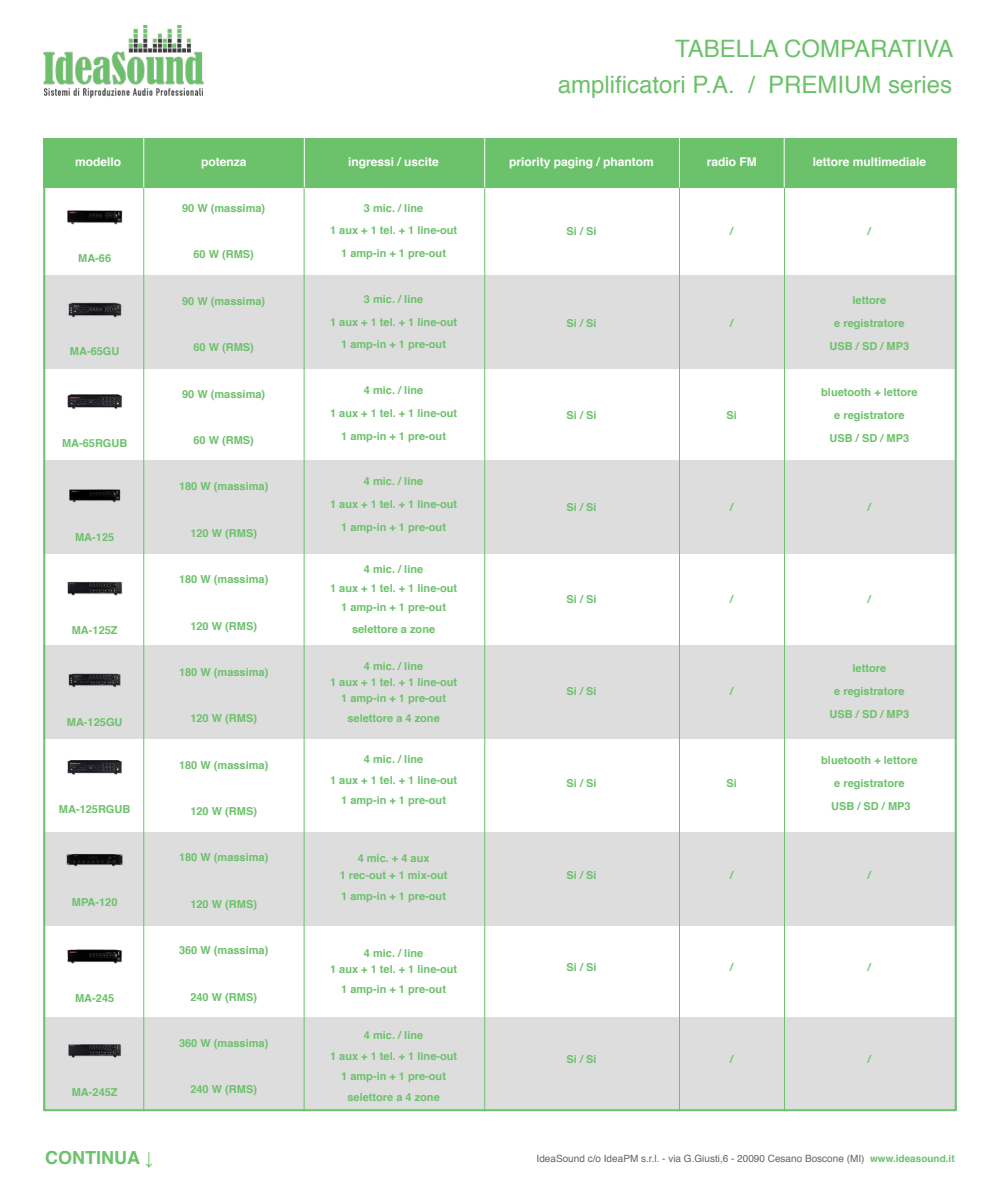
<style>
.page{position:relative;width:1000px;height:1200px;background:#fff}
.page>*{position:absolute;margin:0;border:0;box-sizing:border-box;transform-origin:0 0}
.t1{font:24px/36px "Helvetica";color:#6cc16b;text-align:right}
.t2{font:700 18px "Helvetica";color:#6cc16b}
.t3{font:700 12px "Helvetica";color:#fff}
.t4{font:700 11px/22.8px "Helvetica";color:#6cc16b;text-align:center}
.t5{font:10px "Helvetica";color:#646464}
.s1{font-family:"Arial";font-weight:400}
.s2{font-weight:700;color:#6cc16b}
</style>
<div class="page">
<img style="left:43px;top:25px;width:160px;height:73px">
<div style="left:43px;top:138px;width:914px;height:50px;background:#6cc16b"></div>
<div style="left:43px;top:275px;width:914px;height:94px;background:#ddd"></div>
<div style="left:43px;top:460px;width:914px;height:94px;background:#ddd"></div>
<div style="left:43px;top:645px;width:914px;height:94px;background:#ddd"></div>
<div style="left:43px;top:832px;width:914px;height:94px;background:#ddd"></div>
<div style="left:43px;top:1018px;width:914px;height:93px;background:#ddd"></div>
<hr style="left:143px;top:180px;width:1px;height:931px;background:#6cc16b">
<hr style="left:304px;top:180px;width:1px;height:931px;background:#6cc16b">
<hr style="left:484px;top:180px;width:1px;height:931px;background:#6cc16b">
<hr style="left:679px;top:180px;width:1px;height:931px;background:#6cc16b">
<hr style="left:784px;top:180px;width:1px;height:931px;background:#6cc16b">
<img style="left:67px;top:394px;width:56px;height:16px">
<img style="left:68px;top:302px;width:54px;height:16px">
<img style="left:67px;top:210px;width:56px;height:15px">
<img style="left:69px;top:489px;width:52px;height:14px">
<img style="left:67px;top:581px;width:56px;height:15px">
<img style="left:68px;top:673px;width:53px;height:15px">
<img style="left:66px;top:854px;width:57px;height:13px">
<img style="left:67px;top:760px;width:55px;height:15px">
<img style="left:67px;top:949px;width:55px;height:15px">
<img style="left:68px;top:1044px;width:53px;height:14px">
<hr style="left:143px;top:138px;width:1px;height:49px;background:#fff">
<hr style="left:304px;top:138px;width:1px;height:49px;background:#fff">
<hr style="left:484px;top:138px;width:1px;height:49px;background:#fff">
<hr style="left:679px;top:138px;width:1px;height:49px;background:#fff">
<hr style="left:784px;top:138px;width:1px;height:49px;background:#fff">
<p class="t3" style="left:75px;top:152px;width:48px">modello</p>
<p class="t4" style="left:78px;top:247px;width:34px">MA-66</p>
<p class="t4" style="left:70px;top:340px;width:51px">MA-65GU</p>
<p class="t4" style="left:62px;top:432px;width:67px">MA-65RGUB</p>
<p class="t4" style="left:75px;top:526px;width:41px">MA-125</p>
<p class="t4" style="left:72px;top:618px;width:47px">MA-125Z</p>
<p class="t4" style="left:67px;top:711px;width:57px">MA-125GU</p>
<p class="t4" style="left:59px;top:798px;width:73px">MA-125RGUB</p>
<p class="t4" style="left:72px;top:891px;width:47px">MPA-120</p>
<p class="t4" style="left:75px;top:987px;width:41px">MA-245</p>
<p class="t4" style="left:72px;top:1081px;width:47px">MA-245Z</p>
<p class="t3" style="left:201px;top:152px;width:47px">potenza</p>
<p class="t4" style="left:182px;top:197px;width:85px">90 W (massima)</p>
<p class="t4" style="left:193px;top:243px;width:62px">60 W (RMS)</p>
<p class="t4" style="left:182px;top:290px;width:85px">90 W (massima)</p>
<p class="t4" style="left:193px;top:336px;width:62px">60 W (RMS)</p>
<p class="t4" style="left:182px;top:382px;width:85px">90 W (massima)</p>
<p class="t4" style="left:193px;top:429px;width:62px">60 W (RMS)</p>
<p class="t4" style="left:179px;top:475px;width:91px">180 W (massima)</p>
<p class="t4" style="left:190px;top:522px;width:68px">120 W (RMS)</p>
<p class="t4" style="left:179px;top:568px;width:91px">180 W (massima)</p>
<p class="t4" style="left:190px;top:614px;width:68px">120 W (RMS)</p>
<p class="t4" style="left:179px;top:661px;width:91px">180 W (massima)</p>
<p class="t4" style="left:190px;top:707px;width:68px">120 W (RMS)</p>
<p class="t4" style="left:179px;top:754px;width:91px">180 W (massima)</p>
<p class="t4" style="left:190px;top:800px;width:68px">120 W (RMS)</p>
<p class="t4" style="left:179px;top:846px;width:91px">180 W (massima)</p>
<p class="t4" style="left:190px;top:893px;width:68px">120 W (RMS)</p>
<p class="t4" style="left:179px;top:939px;width:91px">360 W (massima)</p>
<p class="t4" style="left:190px;top:986px;width:68px">240 W (RMS)</p>
<p class="t4" style="left:179px;top:1032px;width:91px">360 W (massima)</p>
<p class="t4" style="left:190px;top:1078px;width:68px">240 W (RMS)</p>
<p class="t3" style="left:348px;top:152px;width:92px">ingressi / uscite</p>
<p class="t4" style="left:330px;top:196px;width:129px">3 mic. / line<br>1 aux + 1 tel. + 1 line-out<br>1 amp-in + 1 pre-out</p>
<p class="t4" style="left:330px;top:288px;width:129px">3 mic. / line<br>1 aux + 1 tel. + 1 line-out<br>1 amp-in + 1 pre-out</p>
<p class="t4" style="left:330px;top:379px;width:129px">4 mic. / line<br>1 aux + 1 tel. + 1 line-out<br>1 amp-in + 1 pre-out</p>
<p class="t4" style="left:330px;top:470px;width:129px">4 mic. / line<br>1 aux + 1 tel. + 1 line-out<br>1 amp-in + 1 pre-out</p>
<p class="t4" style="left:330px;top:559px;width:129px;line-height:19px">4 mic. / line<br>1 aux + 1 tel. + 1 line-out<br>1 amp-in + 1 pre-out</p>
<p class="t4" style="left:352px;top:618px;width:85px">selettore a zone</p>
<p class="t4" style="left:330px;top:658px;width:129px;line-height:16px">4 mic. / line<br>1 aux + 1 tel. + 1 line-out<br>1 amp-in + 1 pre-out</p>
<p class="t4" style="left:347px;top:707px;width:94px">selettore a 4 zone</p>
<p class="t4" style="left:330px;top:749px;width:129px;line-height:20.5px">4 mic. / line<br>1 aux + 1 tel. + 1 line-out<br>1 amp-in + 1 pre-out</p>
<p class="t4" style="left:340px;top:850px;width:109px;line-height:17px">4 mic. + 4 aux<br>1 rec-out + 1 mix-out</p>
<p class="t4" style="left:341px;top:885px;width:106px">1 amp-in + 1 pre-out</p>
<p class="t4" style="left:330px;top:945px;width:129px;line-height:16px">4 mic. / line<br>1 aux + 1 tel. + 1 line-out</p>
<p class="t4" style="left:341px;top:978px;width:106px">1 amp-in + 1 pre-out</p>
<p class="t4" style="left:330px;top:1025px;width:129px;line-height:20.5px">4 mic. / line<br>1 aux + 1 tel. + 1 line-out<br>1 amp-in + 1 pre-out selettore a 4 zone</p>
<h1 class="t1" style="left:558px;top:31px;width:397px">TABELLA COMPARATIVA amplificatori P.A. / PREMIUM series</h1>
<p class="t3" style="left:509px;top:152px;width:146px">priority paging / phantom</p>
<p class="t3" style="left:707px;top:152px;width:52px">radio FM</p>
<p class="t3" style="left:813px;top:152px;width:115px">lettore multimediale</p>
<p class="t4" style="left:567px;top:220px;width:31px">Si / Si</p>
<p class="t4" style="left:730px;top:220px;width:5px">/</p>
<p class="t4" style="left:868px;top:220px;width:5px">/</p>
<p class="t4" style="left:567px;top:312px;width:31px">Si / Si</p>
<p class="t4" style="left:567px;top:404px;width:31px">Si / Si</p>
<p class="t4" style="left:730px;top:312px;width:5px">/</p>
<p class="t4" style="left:727px;top:404px;width:12px">Si</p>
<p class="t4" style="left:830px;top:288px;width:81px">lettore<br>e registratore<br>USB / SD / MP3</p>
<p class="t4" style="left:821px;top:381px;width:98px">bluetooth + lettore e registratore<br>USB / SD / MP3</p>
<p class="t4" style="left:567px;top:496px;width:31px">Si / Si</p>
<p class="t4" style="left:730px;top:496px;width:5px">/</p>
<p class="t4" style="left:868px;top:496px;width:5px">/</p>
<p class="t4" style="left:567px;top:588px;width:31px">Si / Si</p>
<p class="t4" style="left:730px;top:588px;width:5px">/</p>
<p class="t4" style="left:868px;top:588px;width:5px">/</p>
<p class="t4" style="left:567px;top:680px;width:31px">Si / Si</p>
<p class="t4" style="left:567px;top:772px;width:31px">Si / Si</p>
<p class="t4" style="left:730px;top:680px;width:5px">/</p>
<p class="t4" style="left:727px;top:772px;width:12px">Si</p>
<p class="t4" style="left:830px;top:657px;width:81px">lettore<br>e registratore<br>USB / SD / MP3</p>
<p class="t4" style="left:821px;top:749px;width:98px">bluetooth + lettore e registratore<br>USB / SD / MP3</p>
<p class="t4" style="left:567px;top:864px;width:31px">Si / Si</p>
<p class="t4" style="left:730px;top:864px;width:5px">/</p>
<p class="t4" style="left:868px;top:864px;width:5px">/</p>
<p class="t4" style="left:567px;top:956px;width:31px">Si / Si</p>
<p class="t4" style="left:730px;top:956px;width:5px">/</p>
<p class="t4" style="left:868px;top:956px;width:5px">/</p>
<p class="t4" style="left:567px;top:1048px;width:31px">Si / Si</p>
<p class="t4" style="left:730px;top:1048px;width:5px">/</p>
<p class="t4" style="left:868px;top:1048px;width:5px">/</p>
<h2 class="t2" style="left:45px;top:1143px;width:110px">CONTINUA <span class="s1">↓</span></h2>
<p class="t5" style="left:537px;top:1150px;width:420px">IdeaSound c/o IdeaPM s.r.l. - via G.Giusti,6 - 20090 Cesano Boscone (MI) <span class="s2">www.ideasound.it</span></p>
</div>
